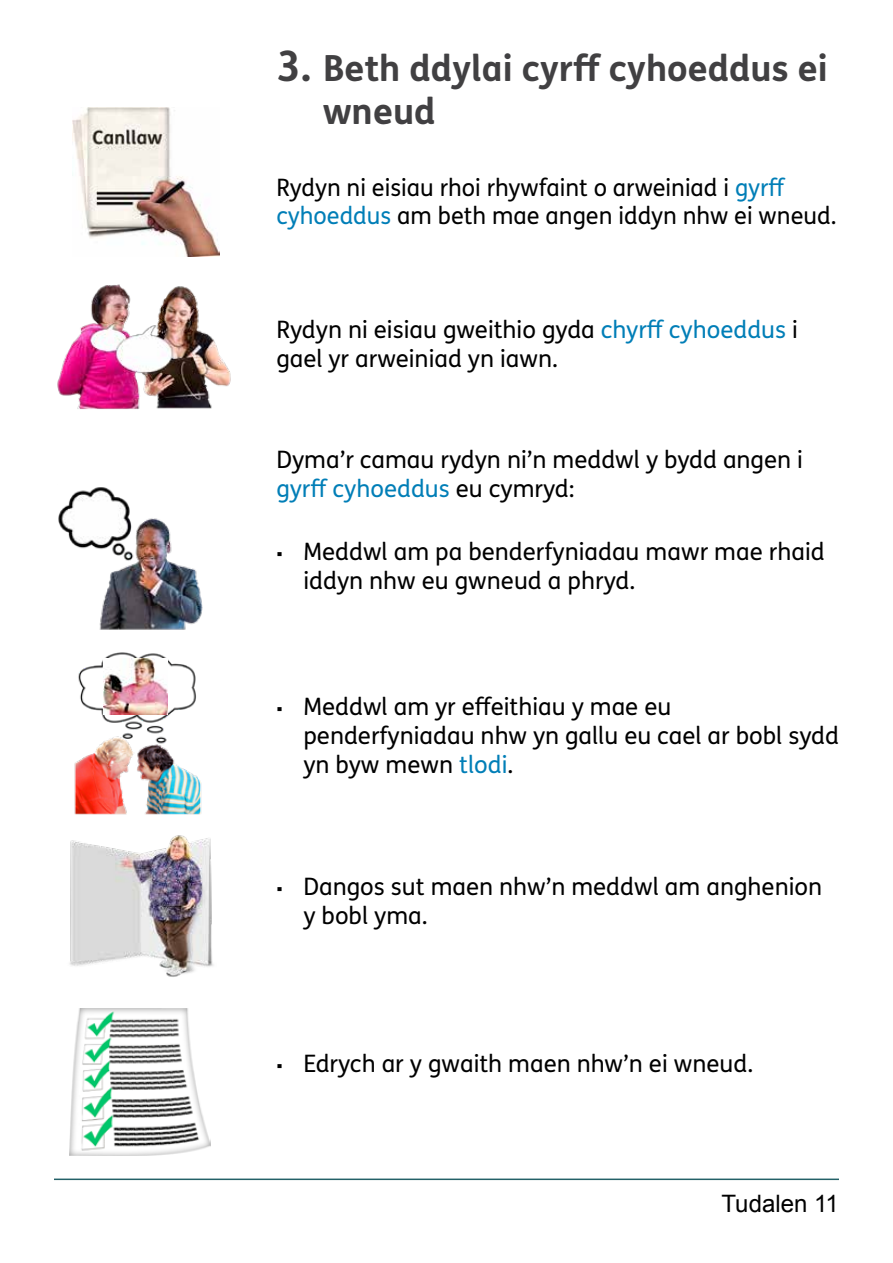
<style>
.page{position:relative;width:893px;height:1263px;background:#fff}
.page>*{position:absolute;margin:0;border:0;box-sizing:border-box;transform-origin:0 0}
.t1{font:700 36px/43.2px "FS Me Pro";color:#414042}
.t2{font:24px/28.8px "FS Me Pro";color:#000}
.t3{font:24px "Arial";color:#000}
.s1{font-size:42px}
.s2{color:#007eb7}
.s3{font-family:"Verdana";font-size:18px}
</style>
<div class="page">
<hr style="left:54px;top:1178px;width:785px;height:2px;background:#236067">
<img style="left:72px;top:107px;width:148px;height:150px">
<img style="left:57px;top:284px;width:174px;height:125px">
<img style="left:58px;top:487px;width:145px;height:143px">
<img style="left:69px;top:1008px;width:141px;height:147px">
<img style="left:69px;top:835px;width:145px;height:142px">
<img style="left:74px;top:652px;width:128px;height:163px">
<img style="left:103px;top:658px;width:64px;height:56px">
<h1 class="t1" style="left:323px;top:45px;width:506px;text-indent:-47px"><span class="s1">3.</span> Beth ddylai cyrff cyhoeddus ei wneud</h1>
<p class="t2" style="left:276px;top:172px;width:561px">Rydyn ni eisiau rhoi rhywfaint o arweiniad i <span class="s2">gyrff cyhoeddus</span> am beth mae angen iddyn nhw ei wneud.</p>
<p class="t2" style="left:276px;top:315px;width:523px">Rydyn ni eisiau gweithio gyda <span class="s2">chyrff cyhoeddus</span> i gael yr arweiniad yn iawn.</p>
<p class="t2" style="left:276px;top:445px;width:528px">Dyma’r camau rydyn ni’n meddwl y bydd angen i <span class="s2">gyrff cyhoeddus</span> eu cymryd:</p>
<p class="t2" style="left:303px;top:536px;width:523px;text-indent:-27px"><span class="s3">▪</span> Meddwl am pa benderfyniadau mawr mae rhaid iddyn nhw eu gwneud a phryd.</p>
<p class="t2" style="left:303px;top:692px;width:537px;text-indent:-27px"><span class="s3">▪</span> Meddwl am yr effeithiau y mae eu penderfyniadau nhw yn gallu eu cael ar bobl sydd yn byw mewn <span class="s2">tlodi</span>.</p>
<p class="t2" style="left:303px;top:872px;width:520px;text-indent:-27px"><span class="s3">▪</span> Dangos sut maen nhw’n meddwl am anghenion y bobl yma.</p>
<p class="t2" style="left:276px;top:1048px;width:478px"><span class="s3">▪</span> Edrych ar y gwaith maen nhw’n ei wneud.</p>
<p class="t3" style="left:721px;top:1188px;width:119px">Tudalen 11</p>
</div>
